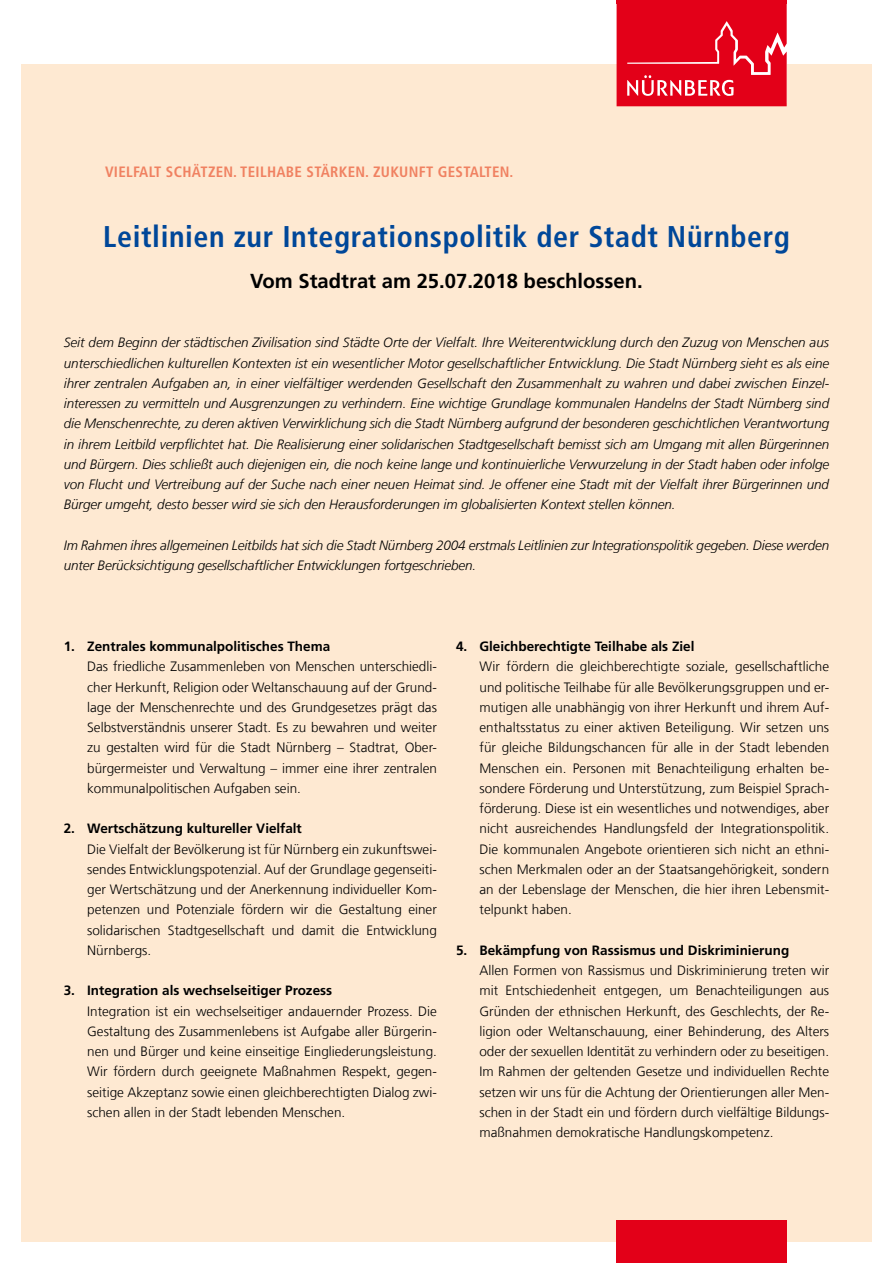
<style>
.page{position:relative;width:893px;height:1263px;background:#fff}
.page>*{position:absolute;margin:0;border:0;box-sizing:border-box;transform-origin:0 0}
.headline{font:700 condensed 30px "Frutiger LT Std";letter-spacing:.02em;color:#004799}
.headline-2{font:700 20.25px "Frutiger LT Std";color:#000}
.headline-3{font:700 condensed 15px "Frutiger LT Std";letter-spacing:.02em;color:#f08161}
.StN__Copytext_9_12_5_pt{font:300 13.5px/20.2px "Frutiger LT Com";color:#000;text-align:justify}
.StN__Copytext_9_12_5_pt-2{font:italic 300 13.5px/20.2px "Frutiger LT Com";letter-spacing:-.01em;color:#000;text-align:justify}
.StN__Copytext_9_12_5_pt-3{font:700 13.5px "Frutiger LT Com";color:#000}
</style>
<div class="page">
<div style="left:21px;top:64px;width:851px;height:1178px;background:#fee9d2"></div>
<div style="left:617px;top:1220px;width:170px;height:43px;background:#e30018"></div>
<svg style="left:617px;top:0;width:170px;height:106px"></svg>
<p class="headline-3" style="left:105px;top:162px;width:410px">VIELFALT SCHÄTZEN. TEILHABE STÄRKEN. ZUKUNFT GESTALTEN.</p>
<p class="headline" style="left:103px;top:219px;width:688px">Leitlinien zur Integrationspolitik der Stadt Nürnberg</p>
<p class="headline-2" style="left:250px;top:269px;width:394px">Vom Stadtrat am 25.07.2018 beschlossen.</p>
<p class="StN__Copytext_9_12_5_pt-2" style="left:64px;top:333px;width:767px">Seit dem Beginn der städtischen Zivilisation sind Städte Orte der Vielfalt. Ihre Weiterentwicklung durch den Zuzug von Menschen aus unterschiedlichen kulturellen Kontexten ist ein wesentlicher Motor gesellschaftlicher Entwicklung. Die Stadt Nürnberg sieht es als eine ihrer zentralen Aufgaben an, in einer vielfältiger werdenden Gesellschaft den Zusammenhalt zu wahren und dabei zwischen Einzel&shy;interessen zu vermitteln und Ausgrenzungen zu verhindern. Eine wichtige Grundlage kommunalen Handelns der Stadt Nürnberg sind die Menschenrechte, zu deren aktiven Verwirklichung sich die Stadt Nürnberg aufgrund der besonderen geschichtlichen Verantwortung in ihrem Leitbild verpflichtet hat. Die Realisierung einer solidarischen Stadtgesellschaft bemisst sich am Umgang mit allen Bürgerinnen und Bürgern. Dies schließt auch diejenigen ein, die noch keine lange und kontinuierliche Verwurzelung in der Stadt haben oder infolge von Flucht und Vertreibung auf der Suche nach einer neuen Heimat sind. Je offener eine Stadt mit der Vielfalt ihrer Bürgerinnen und Bürger umgeht, desto besser wird sie sich den Herausforderungen im globalisierten Kontext stellen können.</p>
<p class="StN__Copytext_9_12_5_pt-2" style="left:64px;top:535px;width:767px">Im Rahmen ihres allgemeinen Leitbilds hat sich die Stadt Nürnberg 2004 erstmals Leitlinien zur Integrationspolitik gegeben. Diese werden unter Berücksichtigung gesellschaftlicher Entwicklungen fortgeschrieben.</p>
<p class="StN__Copytext_9_12_5_pt-3" style="left:64px;top:638px;width:268px">1. Zentrales kommunalpolitisches Thema</p>
<p class="StN__Copytext_9_12_5_pt" style="left:87px;top:657px;width:351px">Das friedliche Zusammenleben von Menschen unterschiedli&shy;cher Herkunft, Religion oder Weltanschauung auf der Grund&shy;lage der Menschenrechte und des Grundgesetzes prägt das Selbstverständnis unserer Stadt. Es zu bewahren und weiter zu gestalten wird für die Stadt Nürnberg – Stadtrat, Ober&shy;bürgermeister und Verwaltung – immer eine ihrer zentralen kommunalpolitischen Aufgaben sein.</p>
<p class="StN__Copytext_9_12_5_pt-3" style="left:64px;top:821px;width:240px">2. Wertschätzung kultureller Vielfalt</p>
<p class="StN__Copytext_9_12_5_pt" style="left:87px;top:839px;width:351px">Die Vielfalt der Bevölkerung ist für Nürnberg ein zukunftswei&shy;sendes Entwicklungspotenzial. Auf der Grundlage gegenseiti&shy;ger Wertschätzung und der Anerkennung individueller Kom&shy;petenzen und Potenziale fördern wir die Gestaltung einer solidarischen Stadtgesellschaft und damit die Entwicklung Nürnbergs.</p>
<p class="StN__Copytext_9_12_5_pt-3" style="left:64px;top:983px;width:270px">3. Integration als wechselseitiger Prozess</p>
<p class="StN__Copytext_9_12_5_pt" style="left:87px;top:1001px;width:351px">Integration ist ein wechselseitiger andauernder Prozess. Die Gestaltung des Zusammenlebens ist Aufgabe aller Bürgerin&shy;nen und Bürger und keine einseitige Eingliederungsleistung.<br>Wir fördern durch geeignete Maßnahmen Respekt, gegen&shy;seitige Akzeptanz sowie einen gleichberechtigten Dialog zwi&shy;schen allen in der Stadt lebenden Menschen.</p>
<p class="StN__Copytext_9_12_5_pt-3" style="left:456px;top:638px;width:240px">4. Gleichberechtigte Teilhabe als Ziel</p>
<p class="StN__Copytext_9_12_5_pt" style="left:479px;top:657px;width:351px">Wir fördern die gleichberechtigte soziale, gesellschaftliche und politische Teilhabe für alle Bevölkerungsgruppen und er&shy;mutigen alle unabhängig von ihrer Herkunft und ihrem Auf&shy;enthaltsstatus zu einer aktiven Beteiligung. Wir setzen uns für gleiche Bildungschancen für alle in der Stadt lebenden Menschen ein. Personen mit Benachteiligung erhalten be&shy;sondere Förderung und Unterstützung, zum Beispiel Sprach&shy;förderung. Diese ist ein wesentliches und notwendiges, aber nicht ausreichendes Handlungsfeld der Integrationspolitik.<br>Die kommunalen Angebote orientieren sich nicht an ethni&shy;schen Merkmalen oder an der Staatsangehörigkeit, sondern an der Lebenslage der Menschen, die hier ihren Lebensmit&shy;telpunkt haben.</p>
<p class="StN__Copytext_9_12_5_pt-3" style="left:456px;top:942px;width:335px">5. Bekämpfung von Rassismus und Diskriminierung</p>
<p class="StN__Copytext_9_12_5_pt" style="left:479px;top:960px;width:351px">Allen Formen von Rassismus und Diskriminierung treten wir mit Entschiedenheit entgegen, um Benachteiligungen aus Gründen der ethnischen Herkunft, des Geschlechts, der Re&shy;ligion oder Weltanschauung, einer Behinderung, des Alters oder der sexuellen Identität zu verhindern oder zu beseitigen.<br>Im Rahmen der geltenden Gesetze und individuellen Rechte setzen wir uns für die Achtung der Orientierungen aller Men&shy;schen in der Stadt ein und fördern durch vielfältige Bildungs&shy;maßnahmen demokratische Handlungskompetenz.</p>
</div>
